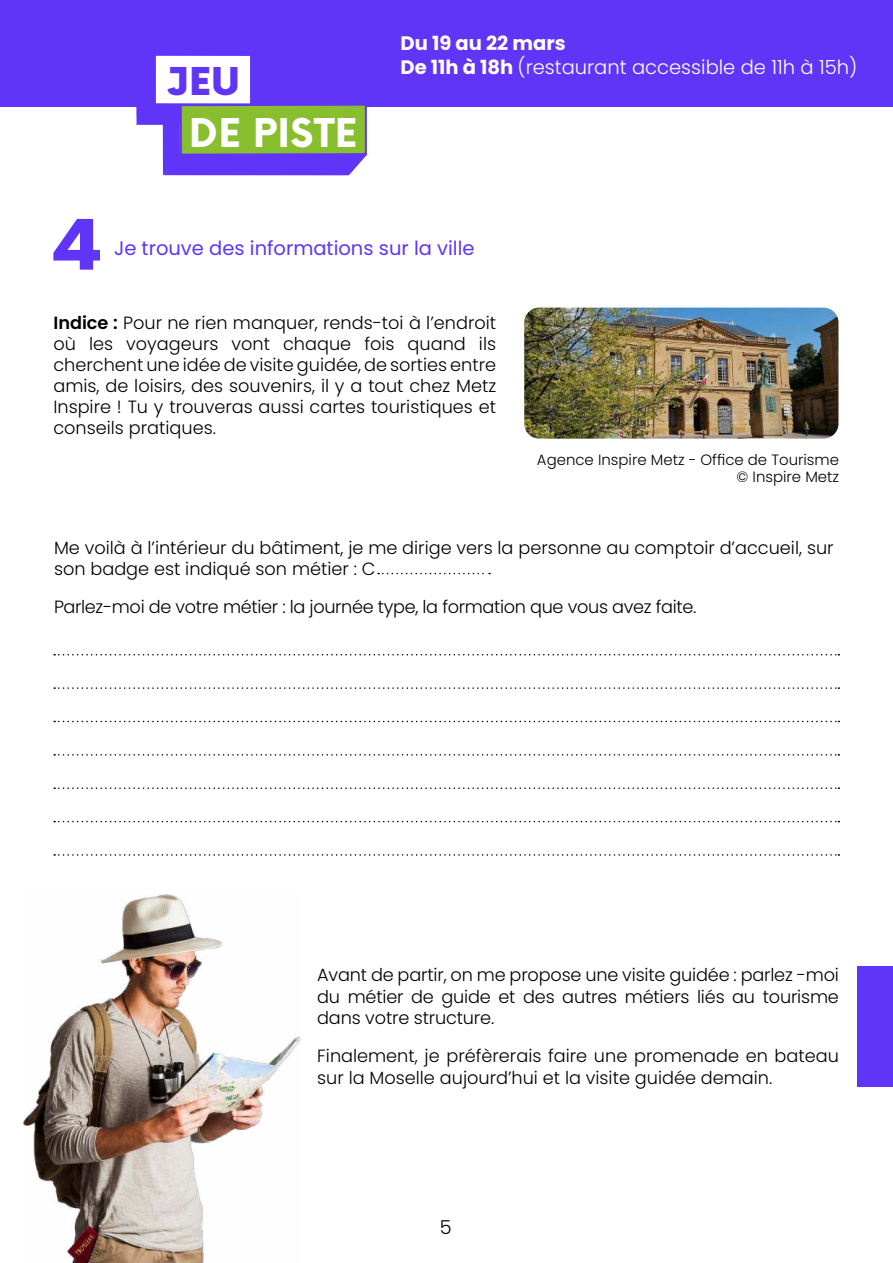
<style>
.page{position:relative;width:893px;height:1263px;background:#fff}
.page>*{position:absolute;margin:0;border:0;box-sizing:border-box;transform-origin:0 0}
.t1{font:700 38.7px "Now";letter-spacing:.015em;color:#fff}
.t2{font:900 37.35px "Now";color:#6035f7}
.t3{font:300 19.5px/23.4px "Poppins";color:#fff}
.t4{font:19.5px "Poppins";color:#6035f7}
.t5{font:300 19.2px "Poppins";color:#000}
.t6{font:300 17.7px/21px "Poppins";color:#000;text-align:justify}
.t7{font:300 17.7px "Poppins";letter-spacing:-.02em;color:#000}
.t8{font:300 15px/17.9px "Poppins";color:#000;text-align:right}
.s1{font-weight:700}
.s2{font-weight:600}
</style>
<div class="page">
<svg style="left:54px;top:654px;width:785px;height:1px"></svg>
<svg style="left:54px;top:687px;width:785px;height:2px"></svg>
<svg style="left:54px;top:721px;width:785px;height:1px"></svg>
<svg style="left:54px;top:754px;width:785px;height:2px"></svg>
<svg style="left:54px;top:787px;width:785px;height:2px"></svg>
<svg style="left:54px;top:821px;width:785px;height:1px"></svg>
<svg style="left:54px;top:854px;width:785px;height:2px"></svg>
<svg style="left:53px;top:219px;width:47px;height:51px"></svg>
<svg style="left:378px;top:573px;width:112px;height:1px"></svg>
<img style="left:524px;top:308px;width:314px;height:131px">
<img style="left:24px;top:894px;width:277px;height:369px">
<div style="left:0;top:0;width:893px;height:106px;background:#6035f7"></div>
<svg style="left:136px;top:55px;width:232px;height:120px"></svg>
<div style="left:857px;top:965px;width:36px;height:121px;background:#6035f7"></div>
<h2 class="t2" style="left:167px;top:55px;width:75px">JEU</h2>
<h1 class="t1" style="left:189px;top:104px;width:170px">DE PISTE</h1>
<p class="t3" style="left:401px;top:32px;width:458px"><span class="s1">Du 19 au 22 mars<br>De 11h à 18h</span> (restaurant accessible de 11h à 15h)</p>
<p class="t4" style="left:114px;top:237px;width:362px">Je trouve des informations sur la ville</p>
<p class="t6" style="left:53px;top:312px;width:444px"><span class="s2">Indice :</span> Pour ne rien manquer, rends-toi à l’endroit où les voyageurs vont chaque fois quand ils cherchent une idée de visite guidée, de sorties entre amis, de loisirs, des souvenirs, il y a tout chez Metz Inspire ! Tu y trouveras aussi cartes touristiques et conseils pratiques.</p>
<p class="t8" style="left:537px;top:450px;width:304px">Agence Inspire Metz - Office de Tourisme © Inspire Metz</p>
<p class="t6" style="left:54px;top:537px;width:781px">Me voilà à l’intérieur du bâtiment, je me dirige vers la personne au comptoir d’accueil, sur son badge est indiqué son métier : C</p>
<p class="t7" style="left:54px;top:597px;width:644px">Parlez-moi de votre métier : la journée type, la formation que vous avez faite.</p>
<p class="t6" style="left:317px;top:964px;width:523px">Avant de partir, on me propose une visite guidée : parlez -moi du métier de guide et des autres métiers liés au tourisme dans votre structure.</p>
<p class="t6" style="left:317px;top:1045px;width:523px">Finalement, je préfèrerais faire une promenade en bateau sur la Moselle aujourd’hui et la visite guidée demain.</p>
<p class="t5" style="left:440px;top:1216px;width:13px">5</p>
</div>
